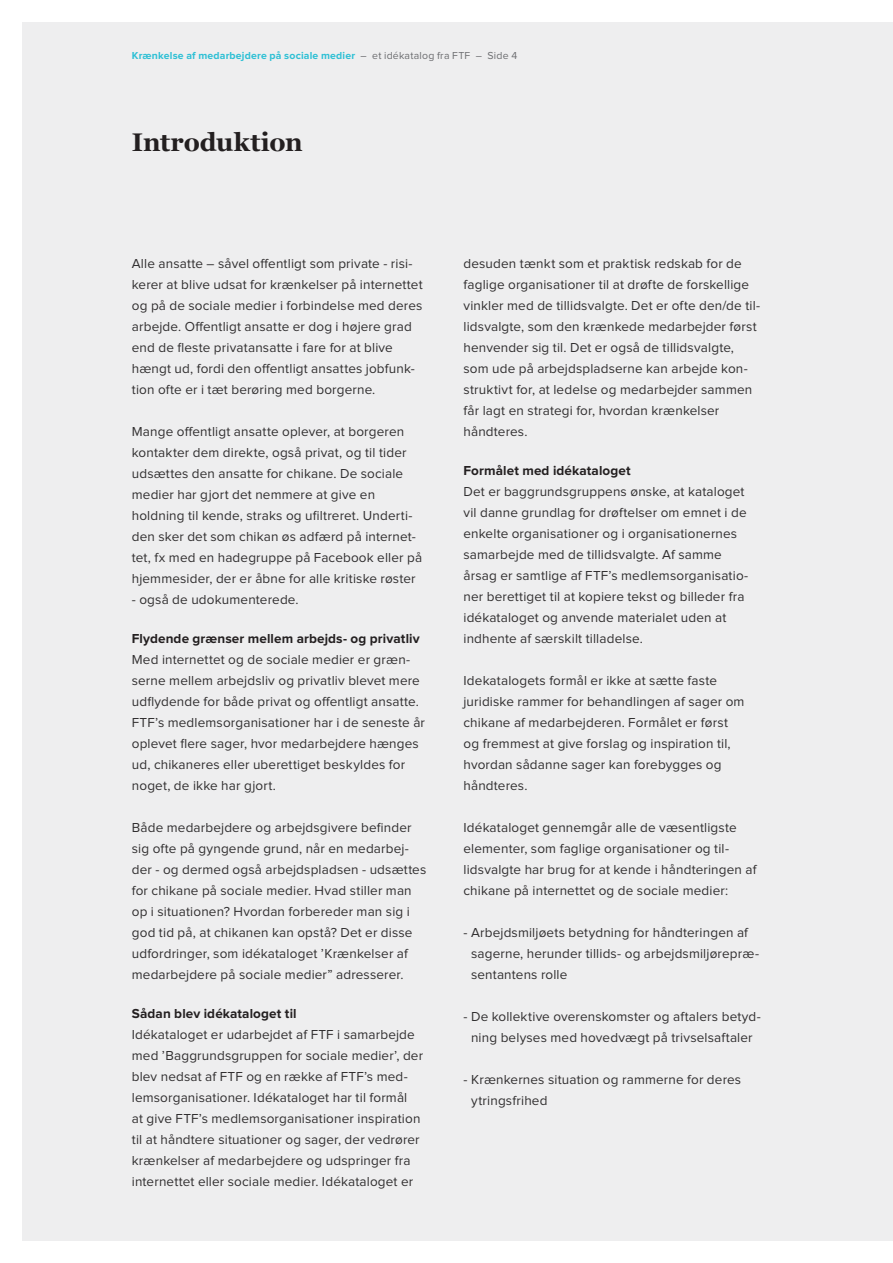
<style>
.page{position:relative;width:893px;height:1263px;background:#eeeeef}
.page>*{position:absolute;margin:0;border:0;box-sizing:border-box;transform-origin:0 0}
.t1{font:700 25.5px "Georgia";letter-spacing:-.005em;color:#231f20}
.Brød{font:13.5px/21px "Proxima Nova";letter-spacing:.01em;color:#312f30}
.Indhold_fed{font:700 13.5px "Proxima Nova";letter-spacing:.01em;color:#231f20}
.t2{font:700 10.5px "Proxima Nova";letter-spacing:.015em;color:#2ec0d5}
.s1{font-weight:400;color:#6c6d70}
</style>
<div class="page">
<div style="left:0;top:0;width:893px;height:21px;background:#fff"></div>
<div style="left:0;top:1242px;width:893px;height:21px;background:#fff"></div>
<div style="left:0;top:0;width:21px;height:1263px;background:#fff"></div>
<p class="t2" style="left:132px;top:51px;width:387px">Krænkelse af medarbejdere på sociale medier <span class="s1">– et idékatalog fra FTF – Side 4</span></p>
<p class="t1" style="left:132px;top:123px;width:172px">Introduktion</p>
<p class="Brød" style="left:132px;top:253px;width:292px">Alle ansatte – såvel offentligt som private - risi&shy;kerer at blive udsat for krænkelser på internettet og på de sociale medier i forbindelse med deres arbejde. Offentligt ansatte er dog i højere grad end de fleste privatansatte i fare for at blive hængt ud, fordi den offentligt ansattes jobfunk&shy;tion ofte er i tæt berøring med borgerne.</p>
<p class="Brød" style="left:132px;top:421px;width:292px">Mange offentligt ansatte oplever, at borgeren kontakter dem direkte, også privat, og til tider udsættes den ansatte for chikane. De sociale medier har gjort det nemmere at give en holdning til kende, straks og ufiltreret. Underti&shy;den sker det som chikan øs adfærd på internet&shy;tet, fx med en hadegruppe på Facebook eller på hjemmesider, der er åbne for alle kritiske røster</p>
<p class="Brød" style="left:132px;top:589px;width:168px">- også de udokumenterede.</p>
<p class="Indhold_fed" style="left:132px;top:632px;width:289px">Flydende grænser mellem arbejds- og privatliv</p>
<p class="Brød" style="left:132px;top:649px;width:295px">Med internettet og de sociale medier er græn&shy;serne mellem arbejdsliv og privatliv blevet mere udflydende for både privat og offentligt ansatte.<br>FTF’s medlemsorganisationer har i de seneste år oplevet flere sager, hvor medarbejdere hænges ud, chikaneres eller uberettiget beskyldes for noget, de ikke har gjort.</p>
<p class="Brød" style="left:132px;top:817px;width:296px">Både medarbejdere og arbejdsgivere befinder sig ofte på gyngende grund, når en medarbej&shy;der - og dermed også arbejdspladsen - udsættes for chikane på sociale medier. Hvad stiller man op i situationen? Hvordan forbereder man sig i god tid på, at chikanen kan opstå? Det er disse udfordringer, som idékataloget ’Krænkelser af medarbejdere på sociale medier” adresserer.</p>
<p class="Indhold_fed" style="left:132px;top:1007px;width:166px">Sådan blev idékataloget til</p>
<p class="Brød" style="left:132px;top:1024px;width:293px">Idékataloget er udarbejdet af FTF i samarbejde med ’Baggrundsgruppen for sociale medier’, der blev nedsat af FTF og en række af FTF’s med&shy;lemsorganisationer. Idékataloget har til formål<br>at give FTF’s medlemsorganisationer inspiration til at håndtere situationer og sager, der vedrører krænkelser af medarbejdere og udspringer fra internettet eller sociale medier. Idékataloget er</p>
<p class="Brød" style="left:463px;top:253px;width:298px">desuden tænkt som et praktisk redskab for de faglige organisationer til at drøfte de forskellige vinkler med de tillidsvalgte. Det er ofte den/de til&shy;lidsvalgte, som den krænkede medarbejder først henvender sig til. Det er også de tillidsvalgte, som ude på arbejdspladserne kan arbejde kon&shy;struktivt for, at ledelse og medarbejder sammen får lagt en strategi for, hvordan krænkelser håndteres.</p>
<p class="Indhold_fed" style="left:463px;top:464px;width:169px">Formålet med idékataloget</p>
<p class="Brød" style="left:463px;top:481px;width:286px">Det er baggrundsgruppens ønske, at kataloget vil danne grundlag for drøftelser om emnet i de enkelte organisationer og i organisationernes samarbejde med de tillidsvalgte. Af samme årsag er samtlige af FTF’s medlemsorganisatio&shy;ner berettiget til at kopiere tekst og billeder fra idékataloget og anvende materialet uden at indhente af særskilt tilladelse.</p>
<p class="Brød" style="left:463px;top:670px;width:282px">Idekatalogets formål er ikke at sætte faste juridiske rammer for behandlingen af sager om chikane af medarbejderen. Formålet er først og fremmest at give forslag og inspiration til, hvordan sådanne sager kan forebygges og håndteres.</p>
<p class="Brød" style="left:463px;top:817px;width:295px">Idékataloget gennemgår alle de væsentligste elementer, som faglige organisationer og til&shy;lidsvalgte har brug for at kende i håndteringen af chikane på internettet og de sociale medier:</p>
<p class="Brød" style="left:471px;top:922px;width:290px;text-indent:-8px">- Arbejdsmiljøets betydning for håndteringen af sagerne, herunder tillids- og arbejdsmiljørepræ&shy;sentantens rolle</p>
<p class="Brød" style="left:463px;top:1006px;width:299px;text-align:center">- De kollektive overenskomster og aftalers betyd&shy;ning belyses med hovedvægt på trivselsaftaler</p>
<p class="Brød" style="left:471px;top:1069px;width:272px;text-indent:-8px">- Krænkernes situation og rammerne for deres ytringsfrihed</p>
</div>
